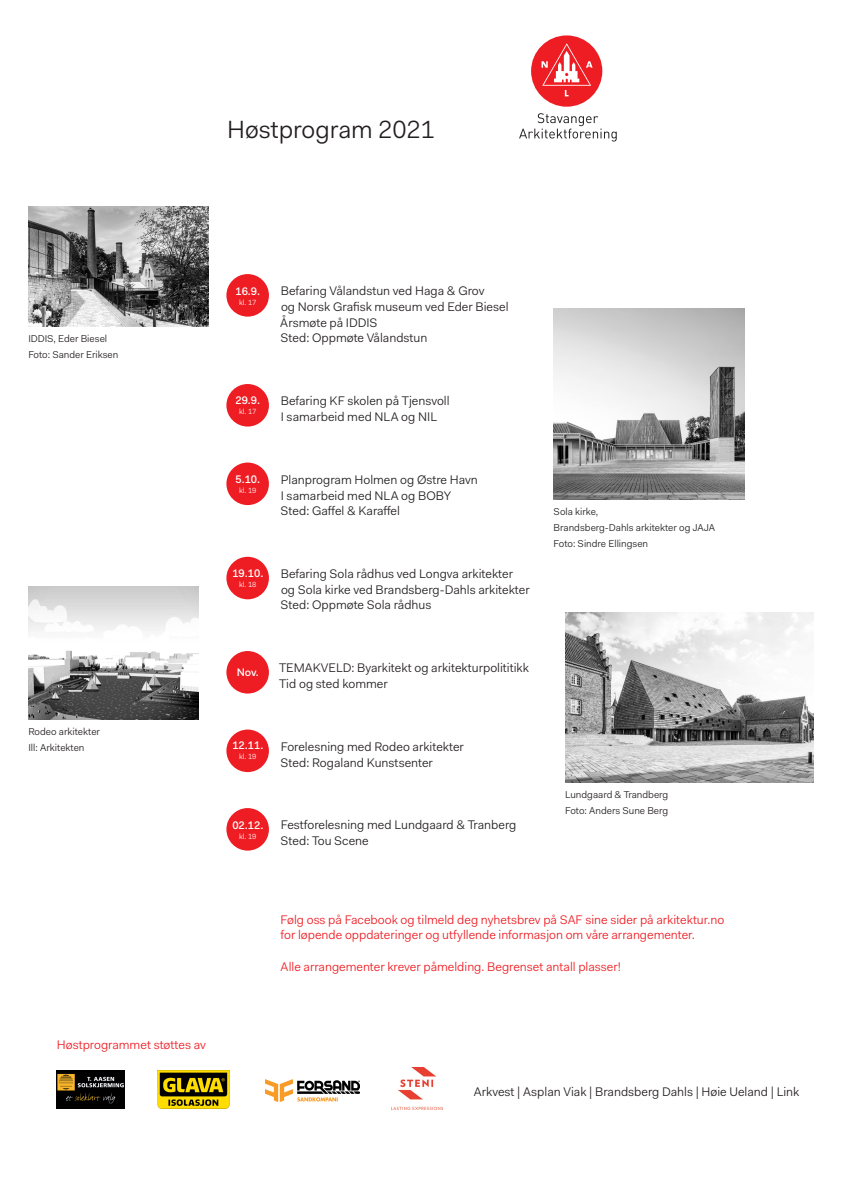
<style>
.page{position:relative;width:842px;height:1191px;background:#fff}
.page>*{position:absolute;margin:0;border:0;box-sizing:border-box;transform-origin:0 0}
.SAF_program_BODY_TEX{font:25px "Fakt Pro Blond";color:#231f20}
.SAF_program_BODY_TEX-2{font:12.5px "Fakt Pro Blond";color:#231f20}
.SAF_program_BODY_TEX-3{font:12.5px "Fakt Pro Blond";color:#ee1d23}
.t1{font:500 11px "Fakt Pro";color:#fff}
.SAF_program_BODY_TEX-4{font:10px "Fakt Pro Blond";color:#231f20}
.t2{font:7.5px "Fakt Pro Blond";color:#fff}
</style>
<div class="page">
<img style="left:28px;top:586px;width:170px;height:133px">
<img style="left:565px;top:612px;width:249px;height:170px">
<img style="left:28px;top:206px;width:181px;height:121px">
<div style="left:226px;top:274px;width:43px;height:43px;background:#ee1d23;border-radius:50%"></div>
<div style="left:226px;top:729px;width:43px;height:43px;background:#ee1d23;border-radius:50%"></div>
<div style="left:226px;top:651px;width:43px;height:42px;background:#ee1d23;border-radius:50%"></div>
<div style="left:226px;top:808px;width:43px;height:42px;background:#ee1d23;border-radius:50%"></div>
<div style="left:226px;top:557px;width:43px;height:42px;background:#ee1d23;border-radius:50%"></div>
<div style="left:226px;top:384px;width:43px;height:42px;background:#ee1d23;border-radius:50%"></div>
<div style="left:531px;top:35px;width:71px;height:72px;background:#ee1d23;border-radius:50%"></div>
<svg style="left:541px;top:43px;width:52px;height:53px"></svg>
<svg style="left:519px;top:113px;width:98px;height:28px"></svg>
<img style="left:393px;top:1067px;width:49px;height:42px">
<img style="left:265px;top:1079px;width:95px;height:22px">
<img style="left:57px;top:1070px;width:67px;height:38px">
<img style="left:157px;top:1070px;width:73px;height:38px">
<img style="left:554px;top:309px;width:190px;height:190px">
<div style="left:226px;top:462px;width:43px;height:43px;background:#ee1d23;border-radius:50%"></div>
<p class="SAF_program_BODY_TEX" style="left:227px;top:113px;width:209px">Høstprogram 2021</p>
<p class="SAF_program_BODY_TEX-4" style="left:28px;top:332px;width:80px">IDDIS, Eder Biesel</p>
<p class="SAF_program_BODY_TEX-4" style="left:28px;top:348px;width:92px">Foto: Sander Eriksen</p>
<p class="SAF_program_BODY_TEX-4" style="left:28px;top:725px;width:73px">Rodeo arkitekter</p>
<p class="SAF_program_BODY_TEX-4" style="left:28px;top:740px;width:58px">Ill: Arkitekten</p>
<p class="t1" style="left:235px;top:283px;width:26px">16.9.</p>
<p class="t2" style="left:239px;top:297px;width:19px">kl. 17</p>
<p class="SAF_program_BODY_TEX-2" style="left:281px;top:283px;width:205px">Befaring Vålandstun ved Haga &amp; Grov</p>
<p class="SAF_program_BODY_TEX-2" style="left:281px;top:298px;width:229px">og Norsk Grafisk museum ved Eder Biesel</p>
<p class="SAF_program_BODY_TEX-2" style="left:280px;top:314px;width:99px">Årsmøte på IDDIS</p>
<p class="SAF_program_BODY_TEX-2" style="left:281px;top:330px;width:148px">Sted: Oppmøte Vålandstun</p>
<p class="t1" style="left:235px;top:393px;width:26px">29.9.</p>
<p class="t2" style="left:239px;top:407px;width:19px">kl. 17</p>
<p class="SAF_program_BODY_TEX-2" style="left:281px;top:392px;width:170px">Befaring KF skolen på Tjensvoll</p>
<p class="SAF_program_BODY_TEX-2" style="left:281px;top:408px;width:158px">I samarbeid med NLA og NIL</p>
<p class="t1" style="left:235px;top:472px;width:26px">5.10.</p>
<p class="t2" style="left:239px;top:485px;width:19px">kl. 19</p>
<p class="SAF_program_BODY_TEX-2" style="left:281px;top:471px;width:198px">Planprogram Holmen og Østre Havn</p>
<p class="SAF_program_BODY_TEX-2" style="left:281px;top:487px;width:172px">I samarbeid med NLA og BOBY</p>
<p class="SAF_program_BODY_TEX-2" style="left:281px;top:502px;width:121px">Sted: Gaffel &amp; Karaffel</p>
<p class="SAF_program_BODY_TEX-4" style="left:554px;top:505px;width:46px">Sola kirke,</p>
<p class="SAF_program_BODY_TEX-4" style="left:554px;top:521px;width:163px">Brandsberg-Dahls arkitekter og JAJA</p>
<p class="SAF_program_BODY_TEX-4" style="left:554px;top:536px;width:96px">Foto: Sindre Ellingsen</p>
<p class="t1" style="left:232px;top:566px;width:32px">19.10.</p>
<p class="t2" style="left:239px;top:579px;width:19px">kl. 18</p>
<p class="SAF_program_BODY_TEX-2" style="left:281px;top:565px;width:234px">Befaring Sola rådhus ved Longva arkitekter</p>
<p class="SAF_program_BODY_TEX-2" style="left:281px;top:581px;width:250px">og Sola kirke ved Brandsberg-Dahls arkitekter</p>
<p class="SAF_program_BODY_TEX-2" style="left:281px;top:597px;width:152px">Sted: Oppmøte Sola rådhus</p>
<p class="t1" style="left:237px;top:665px;width:24px">Nov.</p>
<p class="SAF_program_BODY_TEX-2" style="left:279px;top:659px;width:251px">TEMAKVELD: Byarkitekt og arkitekturpolititikk</p>
<p class="SAF_program_BODY_TEX-2" style="left:279px;top:675px;width:110px">Tid og sted kommer</p>
<p class="t1" style="left:232px;top:738px;width:32px">12.11.</p>
<p class="t2" style="left:239px;top:752px;width:19px">kl. 19</p>
<p class="SAF_program_BODY_TEX-2" style="left:281px;top:738px;width:185px">Forelesning med Rodeo arkitekter</p>
<p class="SAF_program_BODY_TEX-2" style="left:281px;top:754px;width:154px">Sted: Rogaland Kunstsenter</p>
<p class="SAF_program_BODY_TEX-4" style="left:565px;top:788px;width:105px">Lundgaard &amp; Trandberg</p>
<p class="SAF_program_BODY_TEX-4" style="left:565px;top:803px;width:105px">Foto: Anders Sune Berg</p>
<p class="t1" style="left:232px;top:817px;width:32px">02.12.</p>
<p class="t2" style="left:239px;top:831px;width:19px">kl. 19</p>
<p class="SAF_program_BODY_TEX-2" style="left:281px;top:816px;width:237px">Festforelesning med Lundgaard &amp; Tranberg</p>
<p class="SAF_program_BODY_TEX-2" style="left:281px;top:832px;width:90px">Sted: Tou Scene</p>
<p class="SAF_program_BODY_TEX-3" style="left:57px;top:1036px;width:150px">Høstprogrammet støttes av</p>
<p class="SAF_program_BODY_TEX-3" style="left:281px;top:911px;width:445px">Følg oss på Facebook og tilmeld deg nyhetsbrev på SAF sine sider på arkitektur.no</p>
<p class="SAF_program_BODY_TEX-3" style="left:281px;top:926px;width:416px">for løpende oppdateringer og utfyllende informasjon om våre arrangementer.</p>
<p class="SAF_program_BODY_TEX-3" style="left:281px;top:958px;width:342px">Alle arrangementer krever påmelding. Begrenset antall plasser!</p>
<p class="SAF_program_BODY_TEX-2" style="left:474px;top:1083px;width:327px">Arkvest | Asplan Viak | Brandsberg Dahls | Høie Ueland | Link</p>
</div>
